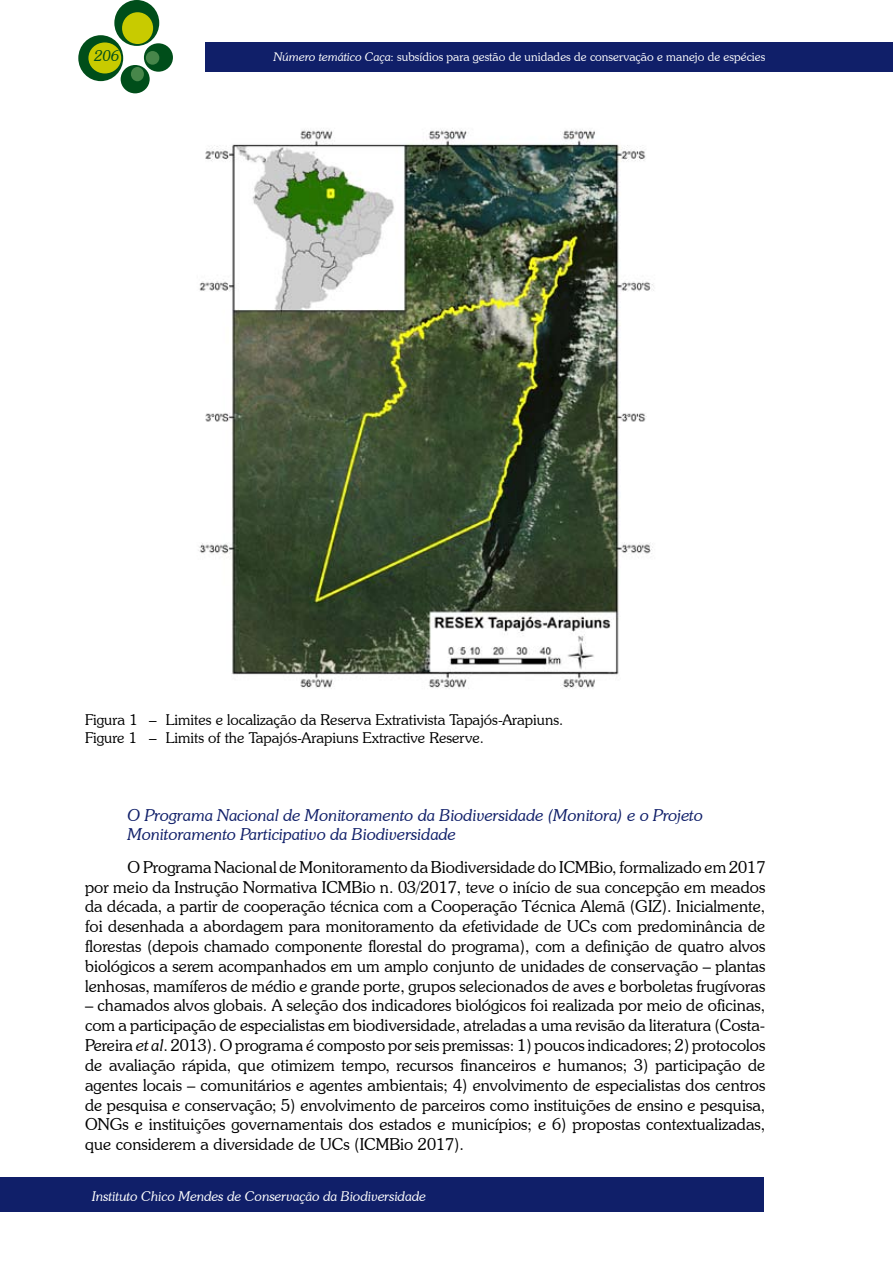
<style>
.page{position:relative;width:893px;height:1263px;background:#fff}
.page>*{position:absolute;margin:0;border:0;box-sizing:border-box;transform-origin:0 0}
.t1{font:300 16.5px/19.8px "Souvenir IT Cby BT";color:#000;text-align:justify}
.t2{font:italic 300 16.5px/19.8px "Souvenir IT Cby BT";color:#101f69}
.t3{font:300 15px/18px "Souvenir IT Cby BT";color:#000}
.t4{font:italic 300 15px "Souvenir IT Cby BT";color:#004e1a}
.t5{font:italic 300 13.5px "Souvenir IT Cby BT";color:#fff}
.t6{font:300 12px "Souvenir IT Cby BT";color:#fff}
.s1{font-style:italic}
</style>
<div class="page">
<div style="left:205px;top:43px;width:687px;height:29px;background:#101f69"></div>
<div style="left:114px;top:0;width:45px;height:46px;background:#004e1a;border-radius:50%"></div>
<div style="left:78px;top:35px;width:45px;height:46px;background:#004e1a;border-radius:50%"></div>
<div style="left:144px;top:43px;width:29px;height:29px;background:#004e1a;border-radius:50%"></div>
<div style="left:121px;top:65px;width:29px;height:28px;background:#004e1a;border-radius:50%"></div>
<div style="left:122px;top:12px;width:31px;height:32px;background:#c8cb00;border-radius:50%"></div>
<div style="left:88px;top:42px;width:33px;height:31px;background:#c8cb00;border-radius:50%"></div>
<div style="left:146px;top:51px;width:13px;height:14px;background:#47864a;border-radius:50%"></div>
<div style="left:131px;top:67px;width:13px;height:14px;background:#47864a;border-radius:50%"></div>
<div style="left:0;top:1178px;width:764px;height:34px;background:#101f69"></div>
<img style="left:198px;top:128px;width:456px;height:561px">
<p class="t4" style="left:95px;top:46px;width:26px">206</p>
<p class="t6" style="left:274px;top:49px;width:493px"><span class="s1">Número temático Caça</span>: subsídios para gestão de unidades de conservação e manejo de espécies</p>
<p class="t3" style="left:85px;top:710px;width:480px">Figura 1 – Limites e localização da Reserva Extrativista Tapajós-Arapiuns.<br>Figure 1 – Limits of the Tapajós-Arapiuns Extractive Reserve.</p>
<p class="t2" style="left:128px;top:804px;width:577px">O Programa Nacional de Monitoramento da Biodiversidade (Monitora) e o Projeto<br>Monitoramento Participativo da Biodiversidade</p>
<p class="t1" style="left:85px;top:857px;width:682px;text-indent:43px">O Programa Nacional de Monitoramento da Biodiversidade do ICMBio, formalizado em 2017 por meio da Instrução Normativa ICMBio n. 03/2017, teve o início de sua concepção em meados da década, a partir de cooperação técnica com a Cooperação Técnica Alemã (GIZ). Inicialmente, foi desenhada a abordagem para monitoramento da efetividade de UCs com predominância de florestas (depois chamado componente florestal do programa), com a definição de quatro alvos biológicos a serem acompanhados em um amplo conjunto de unidades de conservação – plantas lenhosas, mamíferos de médio e grande porte, grupos selecionados de aves e borboletas frugívoras</p>
<p class="t1" style="left:85px;top:995px;width:682px">– chamados alvos globais. A seleção dos indicadores biológicos foi realizada por meio de oficinas, com a participação de especialistas em biodiversidade, atreladas a uma revisão da literatura (Costa-Pereira <span class="s1">et al</span>. 2013). O programa é composto por seis premissas: 1) poucos indicadores; 2) protocolos de avaliação rápida, que otimizem tempo, recursos financeiros e humanos; 3) participação de agentes locais – comunitários e agentes ambientais; 4) envolvimento de especialistas dos centros de pesquisa e conservação; 5) envolvimento de parceiros como instituições de ensino e pesquisa, ONGs e instituições governamentais dos estados e municípios; e 6) propostas contextualizadas, que considerem a diversidade de UCs (ICMBio 2017).</p>
<p class="t5" style="left:92px;top:1188px;width:335px">Instituto Chico Mendes de Conservação da Biodiversidade</p>
</div>
